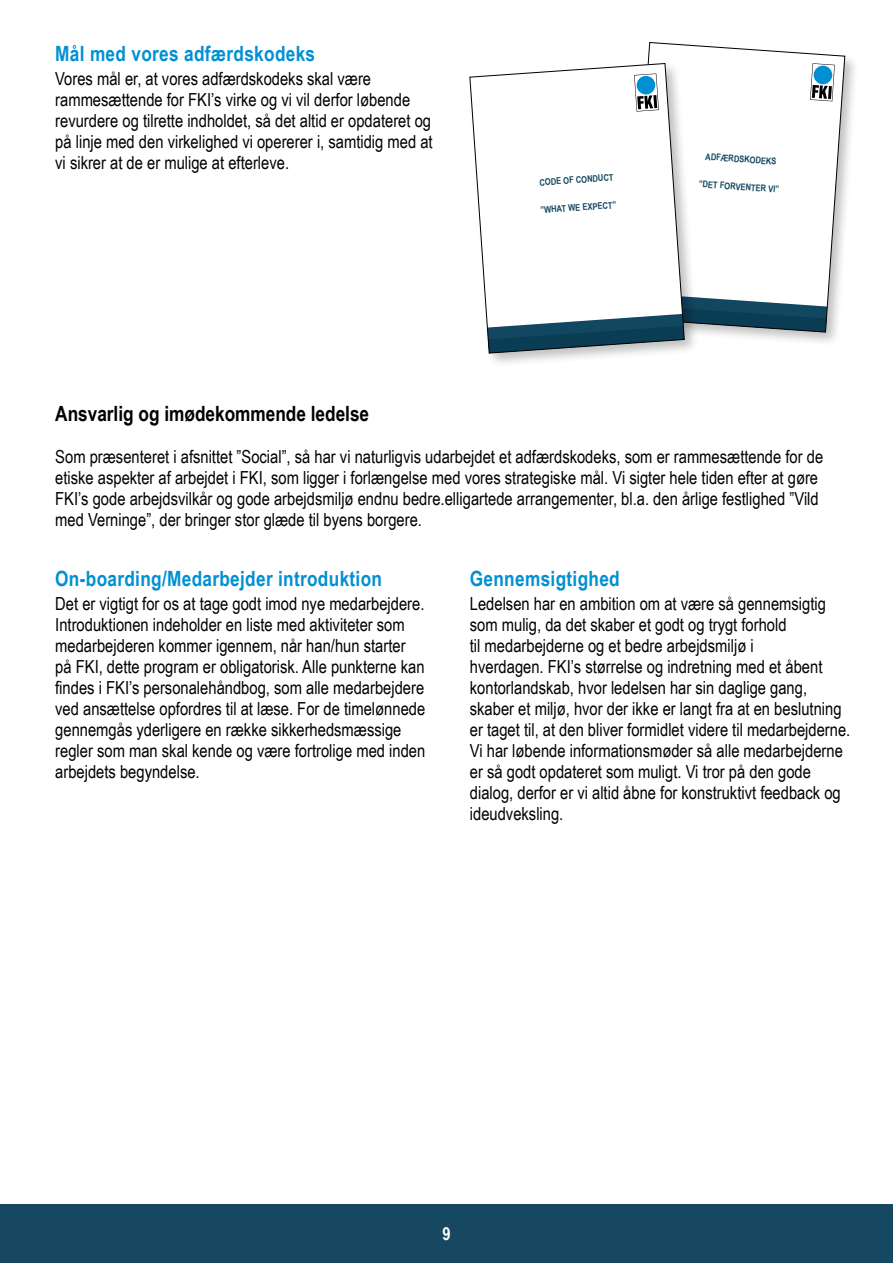
<style>
.page{position:relative;width:893px;height:1263px;background:#fff}
.page>*{position:absolute;margin:0;border:0;box-sizing:border-box;transform-origin:0 0}
.t1{font:700 21px "Arial Narrow";letter-spacing:.015em;color:#0090d2}
.t2{font:700 21px "Arial Narrow";color:#000}
.t3{font:18px/21px "Arial Narrow";color:#000}
.t4{font:700 18px "Arial Narrow";color:#fff}
.t5{font:700 9.15px "Arial Narrow";color:#114761}
</style>
<div class="page">
<div style="left:0;top:1204px;width:893px;height:59px;background:#174861"></div>
<div style="left:627px;top:39px;width:233px;height:308px;background:#000;opacity:.25"></div>
<svg style="left:630px;top:42px;width:215px;height:290px"></svg>
<div style="left:467px;top:60px;width:232px;height:308px;background:#000;opacity:.25"></div>
<svg style="left:685px;top:293px;width:146px;height:60px"></svg>
<svg style="left:469px;top:63px;width:216px;height:290px"></svg>
<p class="t1" style="left:55px;top:37px;width:261px">Mål med vores adfærdskodeks</p>
<p class="t3" style="left:55px;top:67px;width:379px">Vores mål er, at vores adfærdskodeks skal være rammesættende for FKI’s virke og vi vil derfor løbende revurdere og tilrette indholdet, så det altid er opdateret og på linje med den virkelighed vi opererer i, samtidig med at vi sikrer at de er mulige at efterleve.</p>
<p class="t5" style="left:539px;top:175px;width:76px;rotate:-4deg">CODE OF CONDUCT</p>
<p class="t5" style="left:540px;top:203px;width:78px;rotate:-4deg">”WHAT WE EXPECT”</p>
<p class="t5" style="left:706px;top:150px;width:73px;rotate:4deg">ADFÆRDSKODEKS</p>
<p class="t5" style="left:699px;top:177px;width:82px;rotate:4deg">”DET FORVENTER VI”</p>
<p class="t2" style="left:55px;top:397px;width:315px">Ansvarlig og imødekommende ledelse</p>
<p class="t3" style="left:55px;top:445px;width:769px">Som præsenteret i afsnittet ”Social”, så har vi naturligvis udarbejdet et adfærdskodeks, som er rammesættende for de etiske aspekter af arbejdet i FKI, som ligger i forlængelse med vores strategiske mål. Vi sigter hele tiden efter at gøre FKI’s gode arbejdsvilkår og gode arbejdsmiljø endnu bedre.elligartede arrangementer, bl.a. den årlige festlighed ”Vild med Verninge”, der bringer stor glæde til byens borgere.</p>
<p class="t1" style="left:55px;top:562px;width:328px">On-boarding/Medarbejder introduktion</p>
<p class="t3" style="left:55px;top:592px;width:372px">Det er vigtigt for os at tage godt imod nye medarbejdere.<br>Introduktionen indeholder en liste med aktiviteter som medarbejderen kommer igennem, når han/hun starter på FKI, dette program er obligatorisk. Alle punkterne kan findes i FKI’s personalehåndbog, som alle medarbejdere ved ansættelse opfordres til at læse. For de timelønnede gennemgås yderligere en række sikkerhedsmæssige regler som man skal kende og være fortrolige med inden arbejdets begyndelse.</p>
<p class="t1" style="left:470px;top:562px;width:151px">Gennemsigtighed</p>
<p class="t3" style="left:470px;top:592px;width:382px">Ledelsen har en ambition om at være så gennemsigtig som mulig, da det skaber et godt og trygt forhold<br>til medarbejderne og et bedre arbejdsmiljø i<br>hverdagen. FKI’s størrelse og indretning med et åbent kontorlandskab, hvor ledelsen har sin daglige gang, skaber et miljø, hvor der ikke er langt fra at en beslutning er taget til, at den bliver formidlet videre til medarbejderne.<br>Vi har løbende informationsmøder så alle medarbejderne er så godt opdateret som muligt. Vi tror på den gode dialog, derfor er vi altid åbne for konstruktivt feedback og ideudveksling.</p>
<p class="t4" style="left:442px;top:1220px;width:10px">9</p>
</div>
